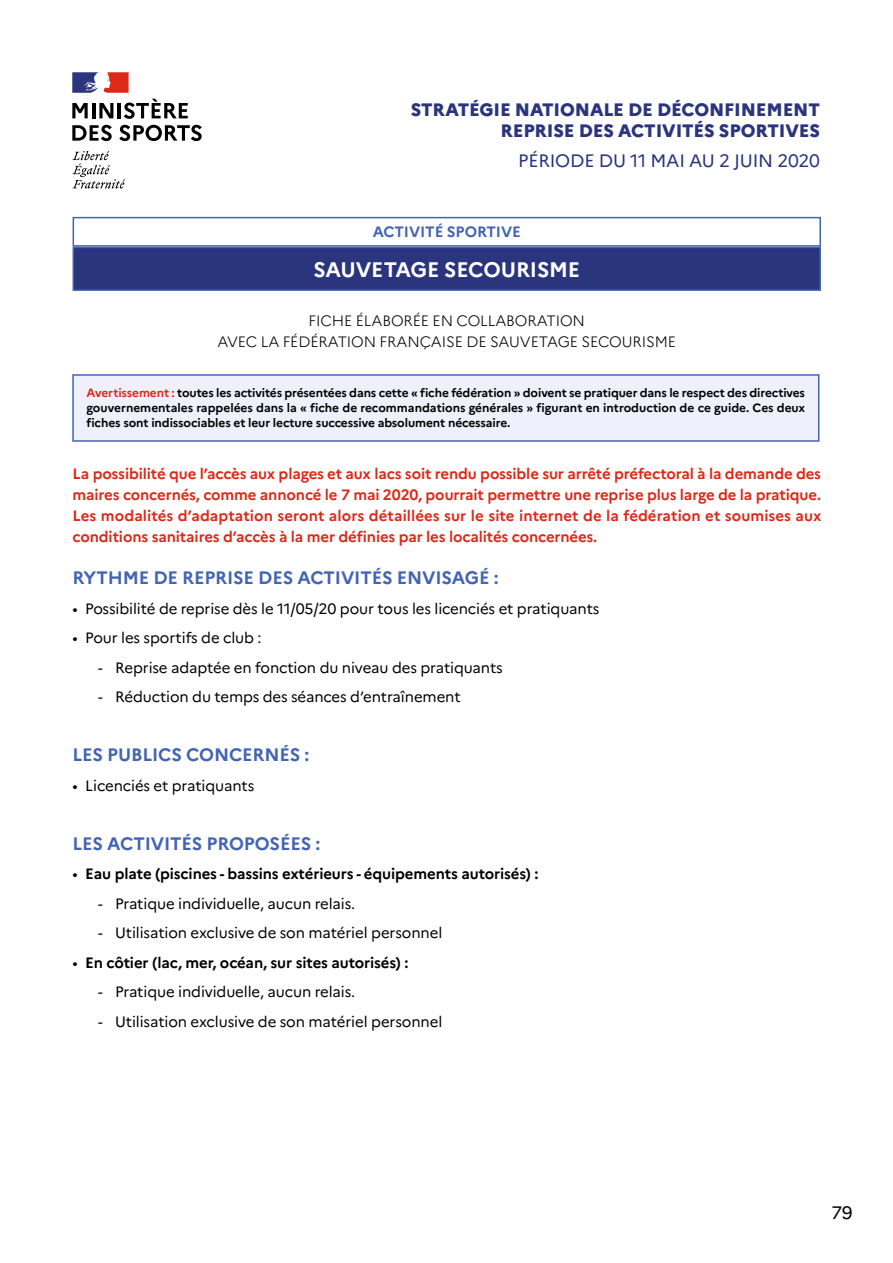
<style>
.page{position:relative;width:893px;height:1263px;background:#fff}
.page>*{position:absolute;margin:0;border:0;box-sizing:border-box;transform-origin:0 0}
.Heading_SPORT{font:700 21px "Marianne";letter-spacing:-.01em;color:#fff}
.TEXTE{font:700 18px "Marianne";letter-spacing:-.01em;color:#4264b2}
.t1{font:800 18px/21px "Marianne";letter-spacing:-.01em;color:#2b357d;text-align:right}
.t2{font:18px "Marianne";letter-spacing:-.01em;color:#2b357d}
.t3{font:18px "Marianne";color:#000}
.t4{font:15px "Marianne";letter-spacing:-.01em;color:#000}
.TEXTE-2{font:700 15px/21px "Marianne";letter-spacing:-.01em;color:#dc291a;text-align:justify}
.t5{font:700 15px "Marianne";letter-spacing:-.01em;color:#000}
.TEXTE-3{font:300 15px/21px "Marianne";letter-spacing:-.01em;color:#000;text-align:center}
.t6{font:700 15px "Marianne";letter-spacing:-.01em;color:#4264b2}
.t7{font:700 12px/15px "Marianne";letter-spacing:-.01em;color:#000;text-align:justify}
.s1{color:#dc291a}
.s2{font-weight:400}
</style>
<div class="page">
<div style="left:73px;top:217px;width:748px;height:30px;border:2px solid #4264b2"></div>
<div style="left:73px;top:375px;width:746px;height:66px;background:#eff0fc"></div>
<div style="left:72px;top:374px;width:747px;height:68px;border:2px solid #4264b2"></div>
<svg style="left:72px;top:103px;width:16px;height:15px"></svg>
<hr style="left:92px;top:103px;width:3px;height:15px;background:#000">
<svg style="left:99px;top:103px;width:14px;height:15px"></svg>
<hr style="left:118px;top:103px;width:3px;height:15px;background:#000">
<svg style="left:124px;top:99px;width:64px;height:20px"></svg>
<svg style="left:72px;top:125px;width:40px;height:16px"></svg>
<svg style="left:119px;top:125px;width:83px;height:16px"></svg>
<svg style="left:72px;top:151px;width:53px;height:38px"></svg>
<svg style="left:72px;top:72px;width:57px;height:21px"></svg>
<div style="left:73px;top:247px;width:747px;height:43px;background:#2b357d"></div>
<div style="left:73px;top:247px;width:748px;height:44px;border:2px solid #4264b2"></div>
<p class="t1" style="left:411px;top:99px;width:411px">STRATÉGIE NATIONALE DE DÉCONFINEMENT<br>REPRISE DES ACTIVITÉS SPORTIVES</p>
<p class="t2" style="left:518px;top:149px;width:303px">PÉRIODE DU 11 MAI AU 2 JUIN 2020</p>
<p class="t6" style="left:373px;top:223px;width:150px">ACTIVITÉ SPORTIVE</p>
<p class="Heading_SPORT" style="left:313px;top:256px;width:268px">SAUVETAGE SECOURISME</p>
<p class="TEXTE-3" style="left:218px;top:310px;width:460px">FICHE ÉLABORÉE EN COLLABORATION<br>AVEC LA FÉDÉRATION FRANÇAISE DE SAUVETAGE SECOURISME</p>
<p class="t7" style="left:87px;top:386px;width:720px"><span class="s1">Avertissement :</span> toutes les activités présentées dans cette « fiche fédération » doivent se pratiquer dans le respect des directives gouvernementales rappelées dans la « fiche de recommandations générales » figurant en introduction de ce guide. Ces deux fiches sont indissociables et leur lecture successive absolument nécessaire.</p>
<p class="TEXTE-2" style="left:73px;top:463px;width:750px">La possibilité que l’accès aux plages et aux lacs soit rendu possible sur arrêté préfectoral à la demande des maires concernés, comme annoncé le 7 mai 2020, pourrait permettre une reprise plus large de la pratique.<br>Les modalités d’adaptation seront alors détaillées sur le site internet de la fédération et soumises aux conditions sanitaires d’accès à la mer définies par les localités concernées.</p>
<p class="TEXTE" style="left:73px;top:567px;width:427px">RYTHME DE REPRISE DES ACTIVITÉS ENVISAGÉ :</p>
<p class="t4" style="left:73px;top:599px;width:528px">• Possibilité de reprise dès le 11/05/20 pour tous les licenciés et pratiquants</p>
<p class="t4" style="left:73px;top:629px;width:190px">• Pour les sportifs de club :</p>
<p class="t4" style="left:98px;top:658px;width:406px">- Reprise adaptée en fonction du niveau des pratiquants</p>
<p class="t4" style="left:98px;top:688px;width:364px">- Réduction du temps des séances d’entraînement</p>
<p class="TEXTE" style="left:73px;top:744px;width:238px">LES PUBLICS CONCERNÉS :</p>
<p class="t4" style="left:73px;top:776px;width:183px">• Licenciés et pratiquants</p>
<p class="TEXTE" style="left:73px;top:832px;width:249px">LES ACTIVITÉS PROPOSÉES :</p>
<p class="t5" style="left:73px;top:865px;width:467px"><span class="s2">•</span> Eau plate (piscines - bassins extérieurs - équipements autorisés) :</p>
<p class="t4" style="left:98px;top:894px;width:259px">- Pratique individuelle, aucun relais.</p>
<p class="t4" style="left:98px;top:924px;width:346px">- Utilisation exclusive de son matériel personnel</p>
<p class="t5" style="left:73px;top:953px;width:337px"><span class="s2">•</span> En côtier (lac, mer, océan, sur sites autorisés) :</p>
<p class="t4" style="left:98px;top:983px;width:259px">- Pratique individuelle, aucun relais.</p>
<p class="t4" style="left:98px;top:1012px;width:346px">- Utilisation exclusive de son matériel personnel</p>
<p class="t3" style="left:831px;top:1201px;width:23px">79</p>
</div>
